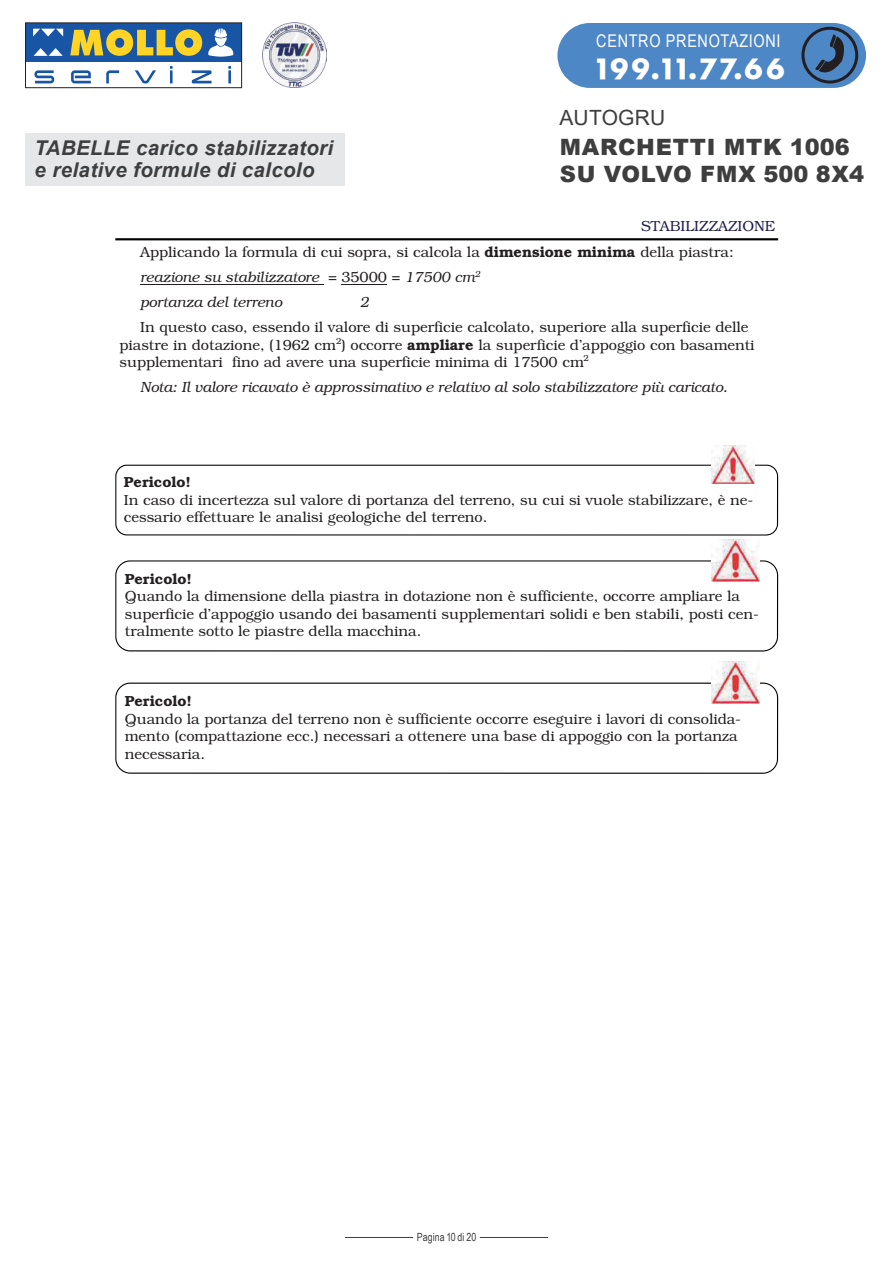
<style>
.page{position:relative;width:893px;height:1263px;background:#fff}
.page>*{position:absolute;margin:0;border:0;box-sizing:border-box;transform-origin:0 0}
.t1{font:27.3px "Futura ICG Bold";color:#fff}
.t2{font:900 22.5px/27.6px "Arial";letter-spacing:.035em;color:#3e3e3f}
.t3{font:21px "Arial";letter-spacing:.01em;color:#3e3e3f}
.t4{font:italic 700 20.4px/22.5px "Arial";letter-spacing:.02em;color:#3e3e3f}
.t5{font:17.55px "Arial Narrow";letter-spacing:.04em;color:#fff}
.t6{font:300 14.7px/17.5px "Bookman";color:#231f20}
.t7{font:italic 300 14.7px/24.8px "Bookman";color:#231f20}
.t8{font:600 14.7px "Bookman";color:#231f20}
.t9{font:11.25px "Arial Narrow";letter-spacing:.01em;color:#3e3e3f;scale:.96 1}
.s1{color:#1f1f50}
.s2{font-weight:600}
.s3{font-style:normal}
</style>
<div class="page">
<img style="left:262px;top:23px;width:65px;height:64px">
<div style="left:26px;top:23px;width:215px;height:39px;background:#1855a4"></div>
<svg style="left:34px;top:70px;width:20px;height:13px"></svg>
<svg style="left:71px;top:70px;width:20px;height:13px"></svg>
<svg style="left:106px;top:70px;width:13px;height:13px"></svg>
<svg style="left:135px;top:70px;width:21px;height:13px"></svg>
<svg style="left:170px;top:66px;width:3px;height:17px"></svg>
<svg style="left:192px;top:70px;width:20px;height:13px"></svg>
<svg style="left:228px;top:66px;width:3px;height:17px"></svg>
<svg style="left:70px;top:29px;width:132px;height:27px"></svg>
<svg style="left:34px;top:48px;width:29px;height:8px"></svg>
<svg style="left:33px;top:29px;width:30px;height:7px"></svg>
<svg style="left:208px;top:29px;width:25px;height:28px"></svg>
<div style="left:25px;top:23px;width:217px;height:65px;border:1px solid #231f20"></div>
<div style="left:557px;top:22px;width:310px;height:67px;background:#4d87c6;border-radius:33px"></div>
<div style="left:556px;top:22px;width:311px;height:67px;border:1px solid #fff;border-radius:33px"></div>
<svg style="left:815px;top:34px;width:34px;height:44px"></svg>
<div style="left:801px;top:27px;width:57px;height:57px;border:3px solid #231f20;border-radius:50%"></div>
<hr style="left:115px;top:238px;width:663px;height:2px;background:#000002">
<hr style="left:140px;top:284px;width:183px;height:1px;background:#231f20">
<hr style="left:341px;top:284px;width:46px;height:1px;background:#231f20">
<svg style="left:115px;top:683px;width:663px;height:91px"></svg>
<img style="left:712px;top:662px;width:48px;height:41px">
<svg style="left:115px;top:465px;width:663px;height:70px"></svg>
<img style="left:712px;top:445px;width:43px;height:38px">
<svg style="left:115px;top:560px;width:663px;height:91px"></svg>
<img style="left:712px;top:540px;width:48px;height:41px">
<hr style="left:345px;top:1237px;width:68px;height:1px;background:#3e3e3f">
<hr style="left:480px;top:1237px;width:68px;height:1px;background:#3e3e3f">
<div style="left:26px;top:133px;width:319px;height:53px;background:#e6e7e9"></div>
<h3 class="t4" style="left:35px;top:137px;width:300px">TABELLE carico stabilizzatori e relative formule di calcolo</h3>
<p class="t5" style="left:596px;top:28px;width:186px">CENTRO PRENOTAZIONI</p>
<h1 class="t1" style="left:591px;top:50px;width:196px">199.11.77.66</h1>
<h3 class="t3" style="left:559px;top:103px;width:107px">AUTOGRU</h3>
<h2 class="t2" style="left:560px;top:132px;width:306px">MARCHETTI MTK 1006<br>SU VOLVO FMX 500 8X4</h2>
<p class="t6" style="left:140px;top:213px;width:637px;line-height:26.4px;text-indent:501px"><span class="s1">STABILIZZAZIONE<br></span>Applicando la formula di cui sopra, si calcola la <span class="s2">dimensione minima</span> della piastra:</p>
<p class="t7" style="left:140px;top:265px;width:341px">reazione su stabilizzatore <span class="s3">= 35000 =</span> 17500 cm<sup>2 </sup>portanza del terreno</p>
<p class="t7" style="left:360px;top:290px;width:11px">2</p>
<p class="t6" style="left:119px;top:318px;width:637px;text-indent:21px">In questo caso, essendo il valore di superficie calcolato, superiore alla superficie delle piastre in dotazione, (1962 cm<sup>2</sup>) occorre <span class="s2">ampliare</span> la superficie d’appoggio con basamenti supplementari fino ad avere una superficie minima di 17500 cm<sup>2</sup></p>
<p class="t7" style="left:140px;top:375px;width:589px">Nota: Il valore ricavato è approssimativo e relativo al solo stabilizzatore più caricato.</p>
<p class="t8" style="left:124px;top:473px;width:68px">Pericolo!</p>
<p class="t6" style="left:124px;top:491px;width:631px">In caso di incertezza sul valore di portanza del terreno, su cui si vuole stabilizzare, è ne&shy;cessario effettuare le analisi geologiche del terreno.</p>
<p class="t8" style="left:125px;top:570px;width:68px">Pericolo!</p>
<p class="t6" style="left:125px;top:588px;width:636px">Quando la dimensione della piastra in dotazione non è sufficiente, occorre ampliare la superficie d’appoggio usando dei basamenti supplementari solidi e ben stabili, posti cen&shy;tralmente sotto le piastre della macchina.</p>
<p class="t8" style="left:125px;top:692px;width:68px">Pericolo!</p>
<p class="t6" style="left:125px;top:710px;width:618px">Quando la portanza del terreno non è sufficiente occorre eseguire i lavori di consolida&shy;mento (compattazione ecc.) necessari a ottenere una base di appoggio con la portanza necessaria.</p>
<p class="t9" style="left:417px;top:1229px;width:64px">Pagina 10 di 20</p>
</div>
